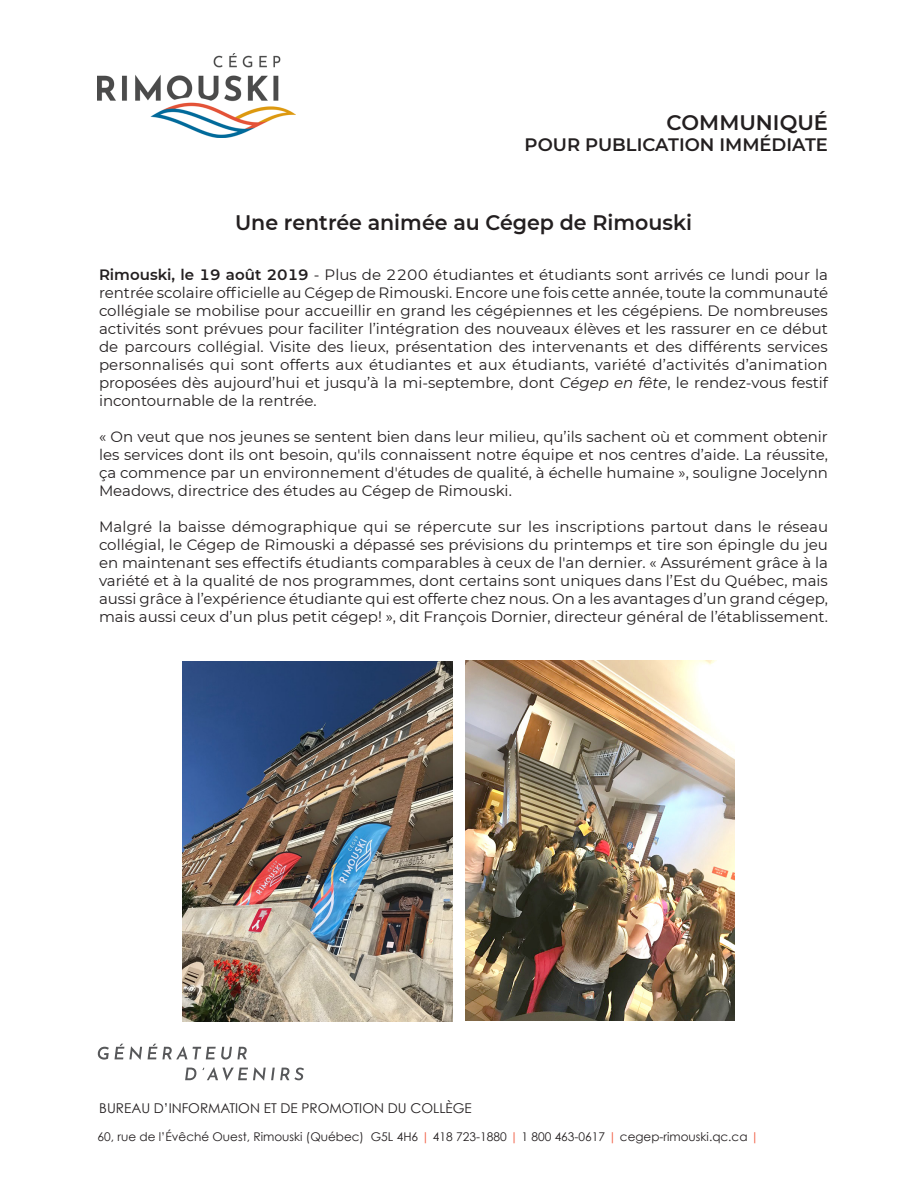
<style>
.page{position:relative;width:918px;height:1188px;background:#fff}
.page>*{position:absolute;margin:0;border:0;box-sizing:border-box;transform-origin:0 0}
.Titre_Comm{font:600 21px "Montserrat";color:#231f20}
.Texte_Comm{font:600 21px "Montserrat";color:#231f20}
.Texte_Comm-2{font:600 18px "Montserrat";color:#231f20}
.Texte_Comm-3{font:15px/18px "Montserrat";color:#231f20;text-align:justify}
.t1{font:13.5px "Century Gothic";color:#231f20}
.t2{font:12px "Century Gothic";color:#231f20}
.s1{font-weight:600}
.s2{font-style:italic}
.s3{color:#f0593e}
</style>
<div class="page">
<img style="left:98px;top:54px;width:197px;height:84px">
<img style="left:182px;top:662px;width:270px;height:360px">
<img style="left:465px;top:661px;width:270px;height:360px">
<svg style="left:98px;top:1047px;width:11px;height:13px"></svg>
<svg style="left:115px;top:1044px;width:27px;height:16px"></svg>
<svg style="left:148px;top:1044px;width:99px;height:16px"></svg>
<svg style="left:185px;top:1068px;width:11px;height:12px"></svg>
<svg style="left:202px;top:1067px;width:102px;height:14px"></svg>
<p class="Texte_Comm" style="left:667px;top:107px;width:163px">COMMUNIQUÉ</p>
<p class="Texte_Comm-2" style="left:525px;top:131px;width:305px">POUR PUBLICATION IMMÉDIATE</p>
<p class="Titre_Comm" style="left:235px;top:207px;width:458px">Une rentrée animée au Cégep de Rimouski</p>
<p class="Texte_Comm-3" style="left:99px;top:266px;width:731px"><span class="s1">Rimouski, le 19 août 2019</span> - Plus de 2200 étudiantes et étudiants sont arrivés ce lundi pour la rentrée scolaire officielle au Cégep de Rimouski. Encore une fois cette année, toute la communauté collégiale se mobilise pour accueillir en grand les cégépiennes et les cégépiens. De nombreuses activités sont prévues pour faciliter l’intégration des nouveaux élèves et les rassurer en ce début de parcours collégial. Visite des lieux, présentation des intervenants et des différents services personnalisés qui sont offerts aux étudiantes et aux étudiants, variété d’activités d’animation proposées dès aujourd’hui et jusqu’à la mi-septembre, dont <span class="s2">Cégep en fête</span>, le rendez-vous festif incontournable de la rentrée.</p>
<p class="Texte_Comm-3" style="left:99px;top:428px;width:731px">« On veut que nos jeunes se sentent bien dans leur milieu, qu’ils sachent où et comment obtenir les services dont ils ont besoin, qu'ils connaissent notre équipe et nos centres d’aide. La réussite, ça commence par un environnement d'études de qualité, à échelle humaine », souligne Jocelynn Meadows, directrice des études au Cégep de Rimouski.</p>
<p class="Texte_Comm-3" style="left:99px;top:518px;width:731px">Malgré la baisse démographique qui se répercute sur les inscriptions partout dans le réseau collégial, le Cégep de Rimouski a dépassé ses prévisions du printemps et tire son épingle du jeu en maintenant ses effectifs étudiants comparables à ceux de l'an dernier. « Assurément grâce à la variété et à la qualité de nos programmes, dont certains sont uniques dans l’Est du Québec, mais aussi grâce à l’expérience étudiante qui est offerte chez nous. On a les avantages d’un grand cégep, mais aussi ceux d’un plus petit cégep! », dit François Dornier, directeur général de l’établissement.</p>
<p class="t1" style="left:99px;top:1100px;width:374px">BUREAU D’INFORMATION ET DE PROMOTION DU COLLÈGE</p>
<p class="t2" style="left:98px;top:1130px;width:663px">60, rue de l’Évêché Ouest, Rimouski (Québec) G5L 4H6 <span class="s3">|</span> 418 723-1880 <span class="s3">|</span> 1 800 463-0617 <span class="s3">|</span> cegep-rimouski.qc.ca <span class="s3">|</span></p>
</div>
